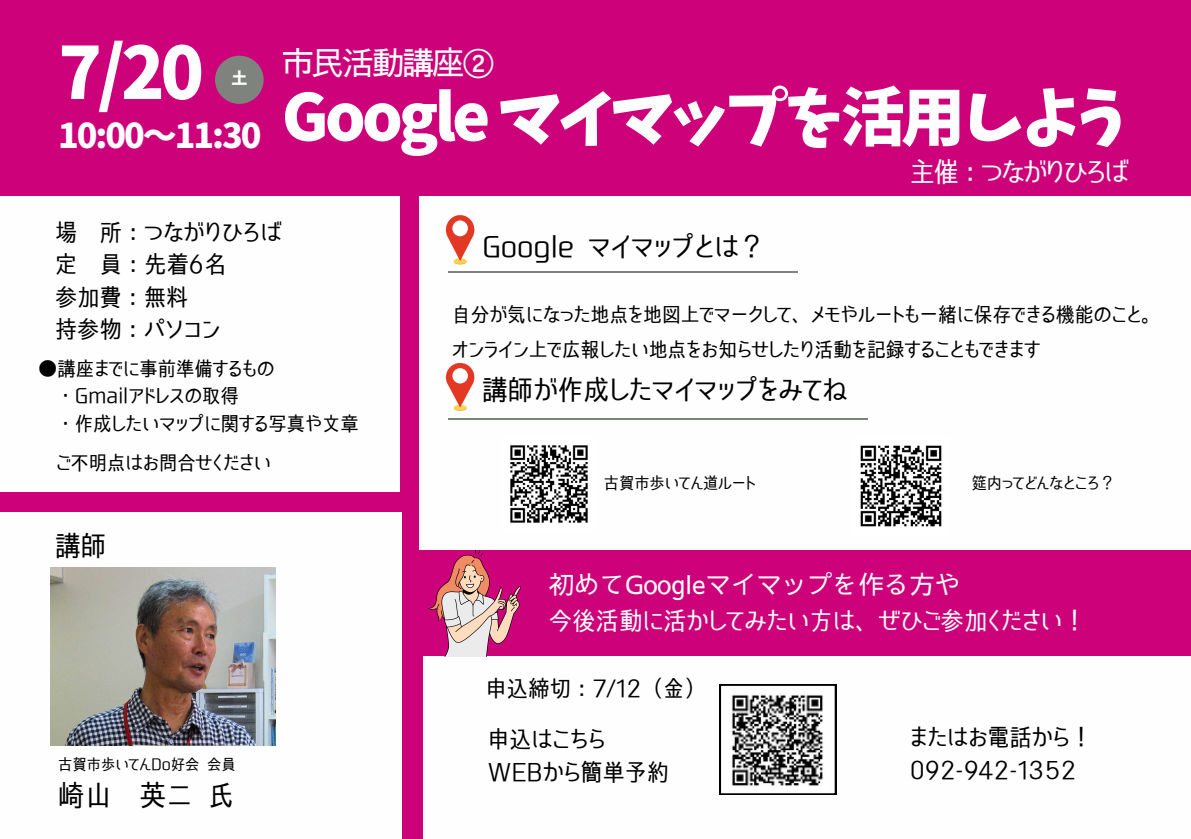
<style>
.page{position:relative;width:1191px;height:839px;background:#fff}
.page>*{position:absolute;margin:0;border:0;box-sizing:border-box;transform-origin:0 0}
.t1{font:71.8px "Keifont";color:#fdfefd}
.t2{font:64.2px "Keifont";letter-spacing:-.06em;color:#fdfefd}
.t3{font:34px "Keifont";letter-spacing:-.06em;color:#fdfefd}
.t4{font:500 32px "Sawarabi Gothic";letter-spacing:-.06em;color:#fdfefd}
.t5{font:29.2px "Smart Font UI Proportional";color:#000}
.t6{font:28px "Smart Font UI Proportional";color:#000}
.t7{font:27.6px "Smart Font UI Proportional";letter-spacing:-.06em;color:#fdfefd}
.t8{font:25.4px "Smart Font UI Proportional";color:#fdfefd}
.t9{font:500 25.4px "Sawarabi Gothic";color:#fdfefd}
.t10{font:24px/33px "Smart Font UI Proportional";color:#000}
.t11{font:23.2px "Smart Font UI Proportional";color:#000}
.t12{font:20.4px "Smart Font UI Proportional";color:#000}
.t13{font:20px "Smart Font UI Proportional";color:#000}
.t14{font:16.6px "Smart Font UI Proportional";color:#000}
.t15{font:16px "Keifont";color:#fdfefd}
.t16{font:15.6px "Smart Font UI Proportional";color:#000}
</style>
<div class="page">
<div style="left:0;top:0;width:1191px;height:838px;background:#cd017a"></div>
<div style="left:215px;top:56px;width:49px;height:48px;background:#7f837d;border-radius:50%"></div>
<div style="left:420px;top:197px;width:771px;height:353px;background:#fdfefd"></div>
<div style="left:0;top:197px;width:399px;height:294px;background:#fdfefd"></div>
<div style="left:0;top:512px;width:401px;height:326px;background:#fdfefd"></div>
<div style="left:423px;top:656px;width:768px;height:182px;background:#fdfefd"></div>
<img style="left:429px;top:550px;width:91px;height:106px">
<svg style="left:720px;top:684px;width:116px;height:110px"></svg>
<img style="left:728px;top:691px;width:99px;height:99px">
<div style="left:454px;top:259px;width:13px;height:5px;background:#fabc3d;border-radius:50%"></div>
<div style="left:454px;top:258px;width:12px;height:6px;background:#fcd24f;border-radius:50%"></div>
<svg style="left:446px;top:215px;width:28px;height:46px"></svg>
<div style="left:452px;top:220px;width:16px;height:16px;background:#fff;border-radius:50%"></div>
<hr style="left:448px;top:271px;width:350px;height:1px;background:#7f837d">
<svg style="left:454px;top:405px;width:13px;height:6px"></svg>
<div style="left:454px;top:405px;width:12px;height:5px;background:#fcd24f;border-radius:50%"></div>
<svg style="left:446px;top:363px;width:28px;height:44px"></svg>
<div style="left:452px;top:368px;width:16px;height:15px;background:#fff;border-radius:50%"></div>
<img style="left:51px;top:568px;width:225px;height:177px">
<img style="left:510px;top:445px;width:78px;height:78px">
<img style="left:860px;top:445px;width:82px;height:82px">
<hr style="left:448px;top:418px;width:420px;height:1px;background:#7f837d">
<h4 class="t1" style="left:58px;top:37px;width:147px">7/20</h4>
<p class="t15" style="left:231px;top:70px;width:17px">土</p>
<h3 class="t3" style="left:58px;top:119px;width:205px">10:00～11:30</h3>
<p class="t4" style="left:282px;top:48px;width:215px">市民活動講座②</p>
<h1 class="t2" style="left:282px;top:85px;width:848px">Google マイマップを活用しよう</h1>
<p class="t7" style="left:910px;top:158px;width:221px">主催：つながりひろば</p>
<h5 class="t10" style="left:55px;top:215px;width:228px">場 所：つながりひろば</h5>
<p class="t10" style="left:55px;top:247px;width:172px">定 員：先着6名</p>
<p class="t10" style="left:55px;top:280px;width:135px">参加費：無料</p>
<h5 class="t10" style="left:55px;top:312px;width:167px">持参物：パソコン</h5>
<h5 class="t13" style="left:38px;top:358px;width:239px">●講座までに事前準備するもの</h5>
<p class="t13" style="left:56px;top:386px;width:184px">・Gmailアドレスの取得</p>
<p class="t13" style="left:56px;top:413px;width:304px">・作成したいマップに関する写真や文章</p>
<p class="t13" style="left:56px;top:452px;width:216px">ご不明点はお問合せください</p>
<p class="t6" style="left:55px;top:531px;width:53px">講師</p>
<h5 class="t16" style="left:58px;top:756px;width:179px">古賀市歩いてんDo好会会員</h5>
<p class="t5" style="left:58px;top:780px;width:178px">崎山 英二氏</p>
<p class="t6" style="left:482px;top:232px;width:284px">Google マイマップとは？</p>
<p class="t12" style="left:452px;top:304px;width:710px">自分が気になった地点を地図上でマークして、メモやルートも一緒に保存できる機能のこと。</p>
<p class="t12" style="left:452px;top:338px;width:590px">オンライン上で広報したい地点をお知らせしたり活動を記録することもできます</p>
<p class="t6" style="left:482px;top:375px;width:367px">講師が作成したマイマップをみてね</p>
<p class="t14" style="left:604px;top:474px;width:153px">古賀市歩いてん道ルート</p>
<p class="t14" style="left:972px;top:474px;width:145px">筵内ってどんなところ？</p>
<p class="t9" style="left:549px;top:572px;width:413px">初めてGoogleマイマップを作る方や</p>
<p class="t8" style="left:549px;top:607px;width:539px">今後活動に活かしてみたい方は、ぜひご参加ください！</p>
<p class="t11" style="left:485px;top:676px;width:223px">申込締切：7/12（金）</p>
<p class="t10" style="left:487px;top:722px;width:183px">申込はこちら<br>WEBから簡単予約</p>
<p class="t10" style="left:910px;top:720px;width:184px">またはお電話から！</p>
<p class="t10" style="left:910px;top:753px;width:168px">092-942-1352</p>
</div>
